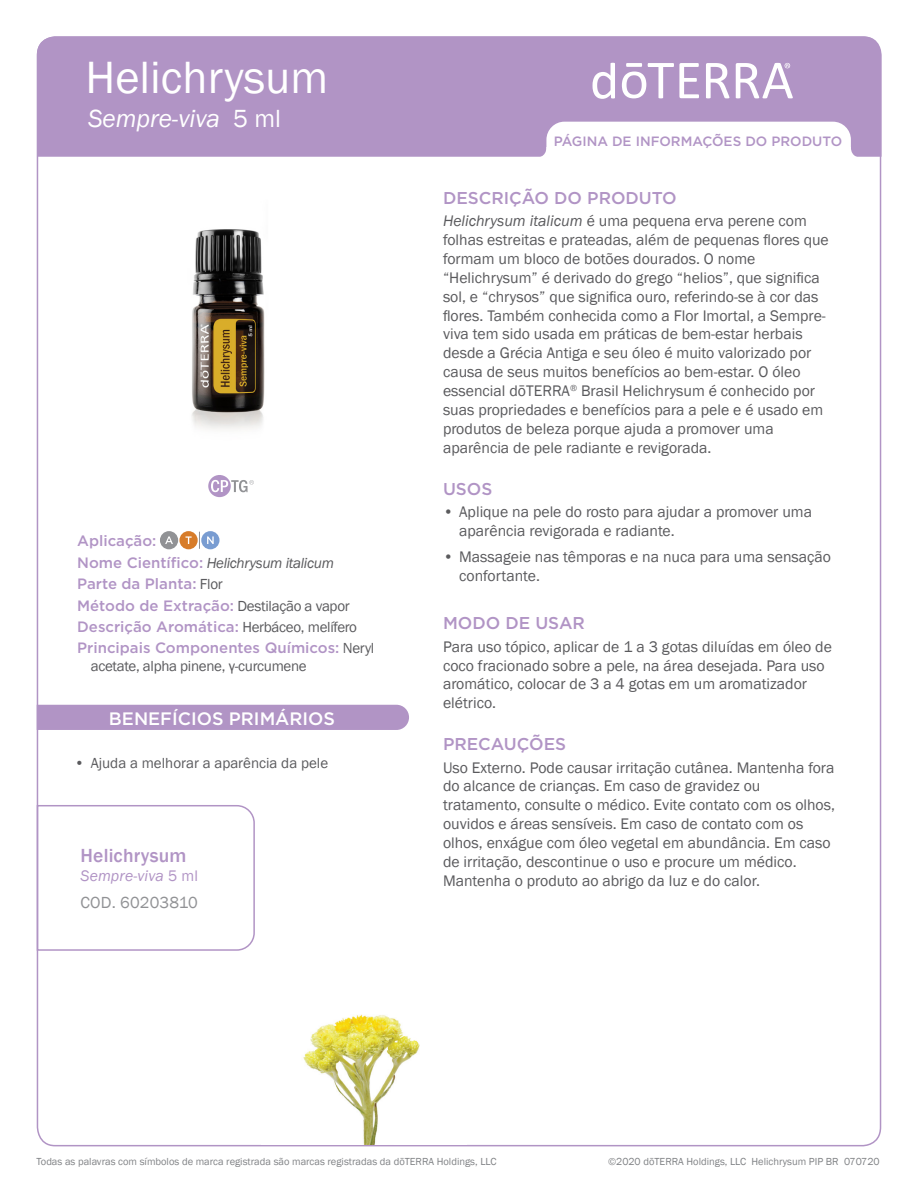
<style>
.page{position:relative;width:918px;height:1188px;background:#fff}
.page>*{position:absolute;margin:0;border:0;box-sizing:border-box;transform-origin:0 0}
.t1{font:46.5px "Franklin Gothic";color:#fff}
.t2{font:italic 25.5px "Franklin Gothic";color:#fff}
.Tag_H1{font:500 19.5px "Franklin Gothic";letter-spacing:.01em;color:#b194c5}
.t3{font:500 18px "Gotham";color:#fff}
.Purple_Headers{font:500 17.1px "Gotham";color:#b194c5}
.Tag_details{font:16.5px "Franklin Gothic";letter-spacing:.01em;color:#919295}
.Body{font:15.75px/18.9px "Franklin Gothic";color:#5a5a5d}
.Tag_H2{font:italic 15.75px "Franklin Gothic";letter-spacing:.01em;color:#b194c5}
.Oil_Attribute_Panel{font:500 15px "Gotham";color:#b194c5}
.Oil_Attribute_Panel-2{font:15px/18px "Franklin Gothic";letter-spacing:-.01em;color:#5a5a5d}
.Oil_Attribute_Panel-3{font:italic 15px "Franklin Gothic";letter-spacing:-.02em;color:#5a5a5d}
.t4{font:500 13.5px "Gotham";color:#b194c5}
.t5{font:10.5px "Franklin Gothic";color:#808285}
.s1{font-style:normal}
.s2{font-family:"Gotham";font-weight:500;font-style:normal;color:#b194c5}
.s3{font-family:"Franklin Gothic";font-weight:400;color:#5a5a5d}
.s4{font-family:"Gotham";font-weight:500;color:#b194c5}
.s5{font-style:italic}
</style>
<div class="page">
<img style="left:192px;top:229px;width:73px;height:200px">
<div style="left:37px;top:36px;width:845px;height:121px;background:#b194c5"></div>
<svg style="left:706px;top:63px;width:23px;height:35px"></svg>
<svg style="left:622px;top:63px;width:77px;height:35px"></svg>
<svg style="left:593px;top:63px;width:22px;height:36px"></svg>
<svg style="left:736px;top:63px;width:57px;height:35px"></svg>
<svg style="left:536px;top:122px;width:325px;height:35px"></svg>
<img style="left:303px;top:1014px;width:117px;height:130px">
<svg style="left:199px;top:532px;width:1px;height:17px"></svg>
<div style="left:160px;top:531px;width:18px;height:18px;background:#919295;border-radius:50%"></div>
<svg style="left:165px;top:536px;width:8px;height:8px"></svg>
<div style="left:179px;top:531px;width:19px;height:18px;background:#d77c29;border-radius:50%"></div>
<svg style="left:186px;top:536px;width:6px;height:8px"></svg>
<div style="left:201px;top:531px;width:19px;height:18px;background:#799cd1;border-radius:50%"></div>
<svg style="left:207px;top:536px;width:7px;height:8px"></svg>
<div style="left:37px;top:705px;width:372px;height:25px;background:#b194c5"></div>
<svg style="left:36px;top:804px;width:219px;height:148px"></svg>
<svg style="left:208px;top:475px;width:46px;height:22px"></svg>
<p class="t1" style="left:85px;top:49px;width:244px">Helichrysum</p>
<p class="t2" style="left:88px;top:103px;width:194px">Sempre-viva <span class="s1">5 ml</span></p>
<p class="Oil_Attribute_Panel" style="left:77px;top:531px;width:81px">Aplicação:</p>
<p class="Oil_Attribute_Panel-3" style="left:77px;top:553px;width:258px"><span class="s2">Nome Científico:</span> Helichrysum italicum</p>
<p class="Oil_Attribute_Panel" style="left:77px;top:574px;width:147px">Parte da Planta: <span class="s3">Flor</span></p>
<p class="Oil_Attribute_Panel" style="left:77px;top:595px;width:274px">Método de Extração: <span class="s3">Destilação a vapor</span></p>
<p class="Oil_Attribute_Panel" style="left:77px;top:617px;width:281px">Descrição Aromática: <span class="s3">Herbáceo, melífero</span></p>
<p class="Oil_Attribute_Panel-2" style="left:91px;top:640px;width:285px;text-indent:-14px"><span class="s4">Principais Componentes Químicos:</span> Neryl acetate, alpha pinene, γ-curcumene</p>
<p class="t3" style="left:109px;top:706px;width:228px">BENEFÍCIOS PRIMÁRIOS</p>
<p class="Oil_Attribute_Panel-2" style="left:75px;top:755px;width:255px">• Ajuda a melhorar a aparência da pele</p>
<p class="Tag_H1" style="left:81px;top:843px;width:107px">Helichrysum</p>
<p class="Tag_H2" style="left:81px;top:866px;width:119px">Sempre-viva <span class="s1">5 ml</span></p>
<p class="Tag_details" style="left:81px;top:892px;width:119px">COD. 60203810</p>
<p class="t4" style="left:554px;top:132px;width:290px">PÁGINA DE INFORMAÇÕES DO PRODUTO</p>
<p class="Purple_Headers" style="left:443px;top:187px;width:235px">DESCRIÇÃO DO PRODUTO</p>
<p class="Body" style="left:443px;top:212px;width:387px"><span class="s5">Helichrysum italicum</span> é uma pequena erva perene com folhas estreitas e prateadas, além de pequenas flores que formam um bloco de botões dourados. O nome “Helichrysum” é derivado do grego “helios”, que significa sol, e “chrysos” que significa ouro, referindo-se à cor das flores. Também conhecida como a Flor Imortal, a Sempre&shy;viva tem sido usada em práticas de bem-estar herbais desde a Grécia Antiga e seu óleo é muito valorizado por causa de seus muitos benefícios ao bem-estar. O óleo essencial dōTERRA<sup>®</sup> Brasil Helichrysum é conhecido por suas propriedades e benefícios para a pele e é usado em produtos de beleza porque ajuda a promover uma aparência de pele radiante e revigorada.</p>
<p class="Purple_Headers" style="left:443px;top:478px;width:51px">USOS</p>
<p class="Body" style="left:459px;top:503px;width:354px;text-indent:-16px">• Aplique na pele do rosto para ajudar a promover uma aparência revigorada e radiante.</p>
<p class="Body" style="left:459px;top:547px;width:373px;text-indent:-16px">• Massageie nas têmporas e na nuca para uma sensação confortante.</p>
<p class="Purple_Headers" style="left:443px;top:612px;width:143px">MODO DE USAR</p>
<p class="Body" style="left:443px;top:637px;width:390px">Para uso tópico, aplicar de 1 a 3 gotas diluídas em óleo de coco fracionado sobre a pele, na área desejada. Para uso aromático, colocar de 3 a 4 gotas em um aromatizador elétrico.</p>
<p class="Purple_Headers" style="left:443px;top:733px;width:125px">PRECAUÇÕES</p>
<p class="Body" style="left:443px;top:758px;width:394px">Uso Externo. Pode causar irritação cutânea. Mantenha fora do alcance de crianças. Em caso de gravidez ou tratamento, consulte o médico. Evite contato com os olhos, ouvidos e áreas sensíveis. Em caso de contato com os olhos, enxágue com óleo vegetal em abundância. Em caso de irritação, descontinue o uso e procure um médico.<br>Mantenha o produto ao abrigo da luz e do calor.</p>
<p class="t5" style="left:36px;top:1155px;width:462px">Todas as palavras com símbolos de marca registrada são marcas registradas da dōTERRA Holdings, LLC</p>
<p class="t5" style="left:608px;top:1155px;width:273px">©2020 dōTERRA Holdings, LLC Helichrysum PIP BR 070720</p>
</div>
